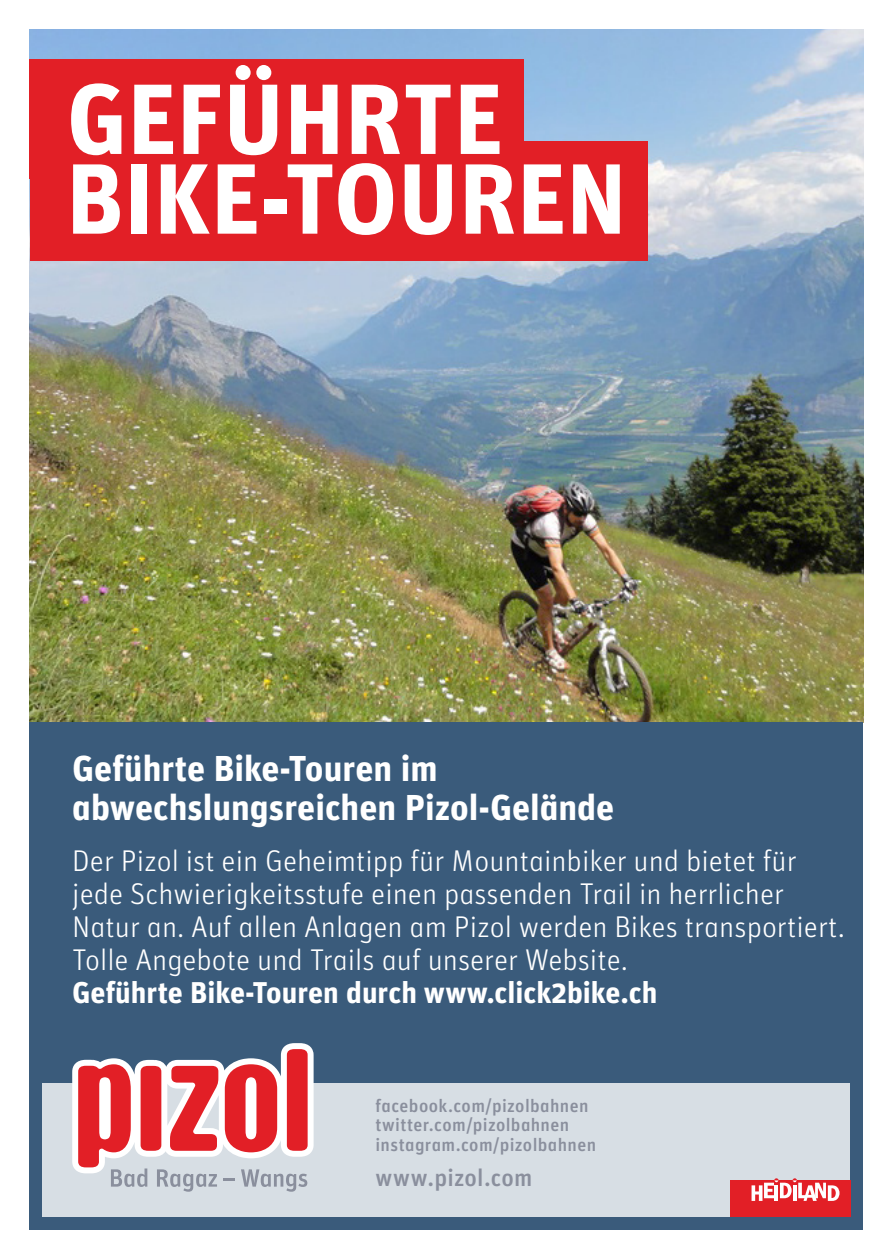
<style>
.page{position:relative;width:893px;height:1259px;background:#fff}
.page>*{position:absolute;margin:0;border:0;box-sizing:border-box;transform-origin:0 0}
.t1{font:99.6px/79.8px "Unit Bold Alternate";color:#fff}
.t2{font:36px/39px "Unit Bold Alternate";color:#fff}
.t3{font:30px/33px "Unit Light Alternate";color:#fff}
.t4{font:30px "Unit Bold Alternate";color:#fff}
.t5{font:24px "Unit Medium Alternate";letter-spacing:.01em;color:#8a8f9d}
.t6{font:18px/19.5px "Unit Medium Alternate";letter-spacing:.02em;color:#8a8f9d}
</style>
<div class="page">
<img style="left:30px;top:30px;width:833px;height:692px">
<div style="left:30px;top:722px;width:833px;height:507px;background:#3a5b7b"></div>
<div style="left:43px;top:1082px;width:807px;height:134px;background:#d7dee4"></div>
<svg style="left:72px;top:1043px;width:242px;height:148px"></svg>
<div style="left:730px;top:1180px;width:120px;height:36px;background:#e21f26"></div>
<svg style="left:751px;top:1178px;width:88px;height:23px"></svg>
<div style="left:30px;top:60px;width:494px;height:119px;background:#e21f26"></div>
<div style="left:30px;top:141px;width:617px;height:120px;background:#e21f26"></div>
<h1 class="t1" style="left:66px;top:77px;width:562px">GEFÜHRTE<br>BIKE-TOUREN</h1>
<p class="t2" style="left:72px;top:748px;width:543px">Geführte Bike-Touren im abwechslungsreichen Pizol-Gelände</p>
<p class="t3" style="left:72px;top:843px;width:774px">Der Pizol ist ein Geheimtipp für Mountainbiker und bietet für jede Schwierigkeitsstufe einen passenden Trail in herrlicher Natur an. Auf allen Anlagen am Pizol werden Bikes transportiert.<br>Tolle Angebote und Trails auf unserer Website.</p>
<p class="t4" style="left:72px;top:974px;width:587px">Geführte Bike-Touren durch www.click2bike.ch</p>
<p class="t6" style="left:375px;top:1095px;width:222px">facebook.com/pizolbahnen twitter.com/pizolbahnen instagram.com/pizolbahnen</p>
<p class="t5" style="left:375px;top:1162px;width:159px">www.pizol.com</p>
</div>
